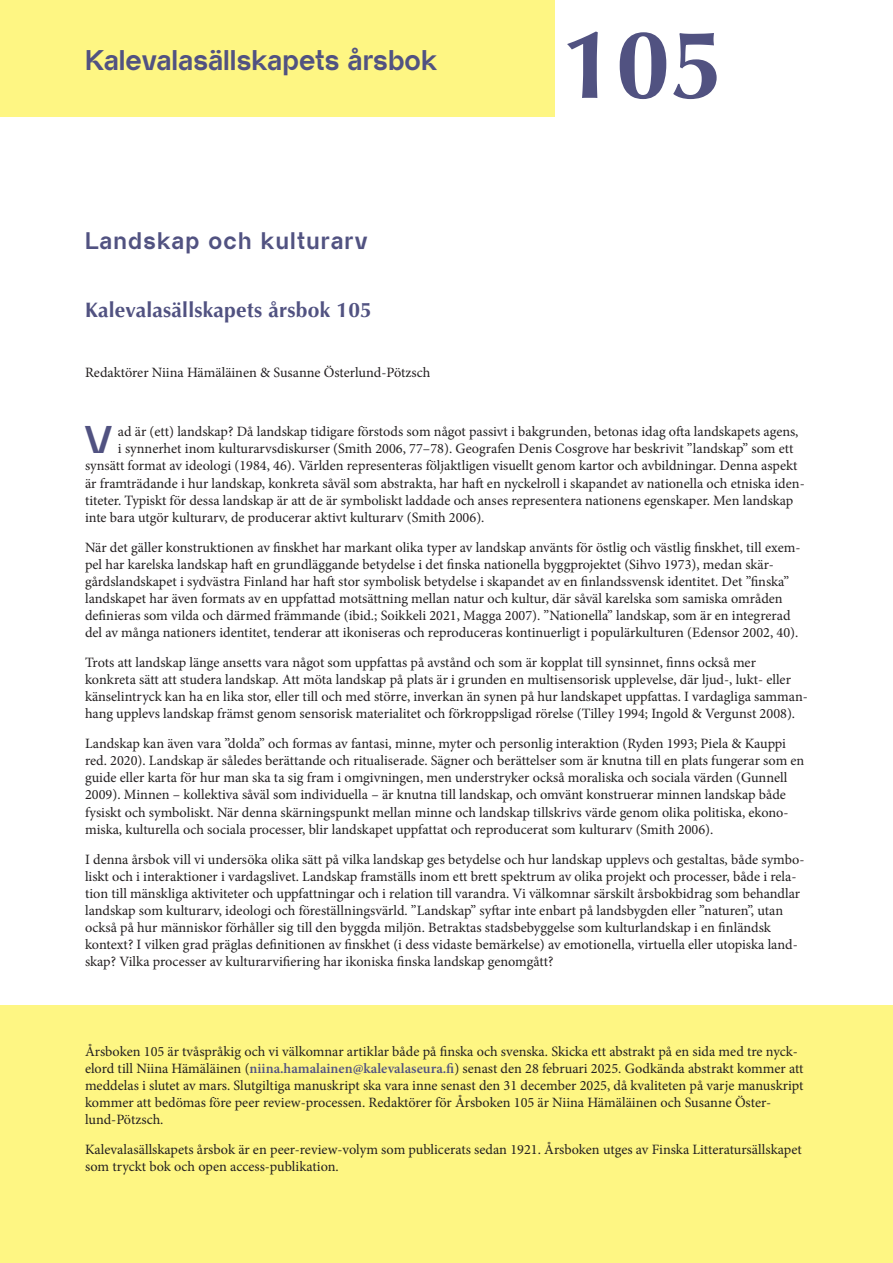
<style>
.page{position:relative;width:893px;height:1263px;background:#fff}
.page>*{position:absolute;margin:0;border:0;box-sizing:border-box;transform-origin:0 0}
.t1{font:700 97.5px "Optima";color:#515281}
.anfangikappale{font:700 38.7px "Almarena Display";color:#515281}
.t2{font:700 28.5px "Almarena Display";color:#515281}
.Otsikko{font:700 24px "Almarena Display";letter-spacing:.05em;color:#515281}
.Alaotsikko{font:700 21px "Optima";letter-spacing:.01em;color:#515281}
.anfangikappale-2{font:14.25px/17.1px "Minion Pro";color:#231f20}
.s1{font-weight:600;color:#515281}
</style>
<div class="page">
<div style="left:0;top:0;width:555px;height:116px;background:#fef683"></div>
<div style="left:0;top:1006px;width:893px;height:257px;background:#fef683"></div>
<p class="t2" style="left:85px;top:43px;width:354px">Kalevalasällskapets årsbok</p>
<p class="Otsikko" style="left:85px;top:226px;width:284px">Landskap och kulturarv</p>
<p class="Alaotsikko" style="left:85px;top:298px;width:288px">Kalevalasällskapets årsbok 105</p>
<p class="anfangikappale-2" style="left:85px;top:363px;width:347px">Redaktörer Niina Hämäläinen &amp; Susanne Österlund-Pötzsch</p>
<p class="t1" style="left:562px;top:8px;width:164px">105</p>
<p class="anfangikappale" style="left:85px;top:416px;width:29px">V</p>
<p class="anfangikappale-2" style="left:118px;top:423px;width:682px">ad är (ett) landskap? Då landskap tidigare förstods som något passivt i bakgrunden, betonas idag ofta landskapets agens,</p>
<p class="anfangikappale-2" style="left:118px;top:440px;width:677px">i synnerhet inom kulturarvsdiskurser (Smith 2006, 77–78). Geografen Denis Cosgrove har beskrivit ”landskap” som ett</p>
<p class="anfangikappale-2" style="left:85px;top:457px;width:714px">synsätt format av ideologi (1984, 46). Världen representeras följaktligen visuellt genom kartor och avbildningar. Denna aspekt</p>
<p class="anfangikappale-2" style="left:85px;top:474px;width:721px">är framträdande i hur landskap, konkreta såväl som abstrakta, har haft en nyckelroll i skapandet av nationella och etniska iden-</p>
<p class="anfangikappale-2" style="left:85px;top:492px;width:710px">titeter. Typiskt för dessa landskap är att de är symboliskt laddade och anses representera nationens egenskaper. Men landskap</p>
<p class="anfangikappale-2" style="left:85px;top:509px;width:401px">inte bara utgör kulturarv, de producerar aktivt kulturarv (Smith 2006).</p>
<p class="anfangikappale-2" style="left:85px;top:539px;width:717px">När det gäller konstruktionen av finskhet har markant olika typer av landskap använts för östlig och västlig finskhet, till exem&shy;pel har karelska landskap haft en grundläggande betydelse i det finska nationella byggprojektet (Sihvo 1973), medan skär&shy;gårdslandskapet i sydvästra Finland har haft stor symbolisk betydelse i skapandet av en finlandssvensk identitet. Det ”finska” landskapet har även formats av en uppfattad motsättning mellan natur och kultur, där såväl karelska som samiska områden definieras som vilda och därmed främmande (ibid.; Soikkeli 2021, Magga 2007). ”Nationella” landskap, som är en integrerad del av många nationers identitet, tenderar att ikoniseras och reproduceras kontinuerligt i populärkulturen (Edensor 2002, 40).</p>
<p class="anfangikappale-2" style="left:85px;top:654px;width:724px">Trots att landskap länge ansetts vara något som uppfattas på avstånd och som är kopplat till synsinnet, finns också mer konkreta sätt att studera landskap. Att möta landskap på plats är i grunden en multisensorisk upplevelse, där ljud-, lukt- eller känselintryck kan ha en lika stor, eller till och med större, inverkan än synen på hur landskapet uppfattas. I vardagliga samman&shy;hang upplevs landskap främst genom sensorisk materialitet och förkroppsligad rörelse (Tilley 1994; Ingold &amp; Vergunst 2008).</p>
<p class="anfangikappale-2" style="left:85px;top:735px;width:721px">Landskap kan även vara ”dolda” och formas av fantasi, minne, myter och personlig interaktion (Ryden 1993; Piela &amp; Kauppi red. 2020). Landskap är således berättande och ritualiserade. Sägner och berättelser som är knutna till en plats fungerar som en guide eller karta för hur man ska ta sig fram i omgivningen, men understryker också moraliska och sociala värden (Gunnell 2009). Minnen – kollektiva såväl som individuella – är knutna till landskap, och omvänt konstruerar minnen landskap både fysiskt och symboliskt. När denna skärningspunkt mellan minne och landskap tillskrivs värde genom olika politiska, ekono&shy;miska, kulturella och sociala processer, blir landskapet uppfattat och reproducerat som kulturarv (Smith 2006).</p>
<p class="anfangikappale-2" style="left:85px;top:850px;width:721px">I denna årsbok vill vi undersöka olika sätt på vilka landskap ges betydelse och hur landskap upplevs och gestaltas, både symbo&shy;liskt och i interaktioner i vardagslivet. Landskap framställs inom ett brett spektrum av olika projekt och processer, både i rela&shy;tion till mänskliga aktiviteter och uppfattningar och i relation till varandra. Vi välkomnar särskilt årsbokbidrag som behandlar landskap som kulturarv, ideologi och föreställningsvärld. ”Landskap” syftar inte enbart på landsbygden eller ”naturen”, utan också på hur människor förhåller sig till den byggda miljön. Betraktas stadsbebyggelse som kulturlandskap i en finländsk kontext? I vilken grad präglas definitionen av finskhet (i dess vidaste bemärkelse) av emotionella, virtuella eller utopiska land&shy;skap? Vilka processer av kulturarvifiering har ikoniska finska landskap genomgått?</p>
<p class="anfangikappale-2" style="left:85px;top:1043px;width:720px">Årsboken 105 är tvåspråkig och vi välkomnar artiklar både på finska och svenska. Skicka ett abstrakt på en sida med tre nyck&shy;elord till Niina Hämäläinen (<span class="s1">niina.hamalainen@kalevalaseura.fi</span>) senast den 28 februari 2025. Godkända abstrakt kommer att meddelas i slutet av mars. Slutgiltiga manuskript ska vara inne senast den 31 december 2025, då kvaliteten på varje manuskript kommer att bedömas före peer review-processen. Redaktörer för Årsboken 105 är Niina Hämäläinen och Susanne Öster&shy;lund-Pötzsch.</p>
<p class="anfangikappale-2" style="left:85px;top:1141px;width:718px">Kalevalasällskapets årsbok är en peer-review-volym som publicerats sedan 1921. Årsboken utges av Finska Litteratursällskapet som tryckt bok och open access-publikation.</p>
</div>
